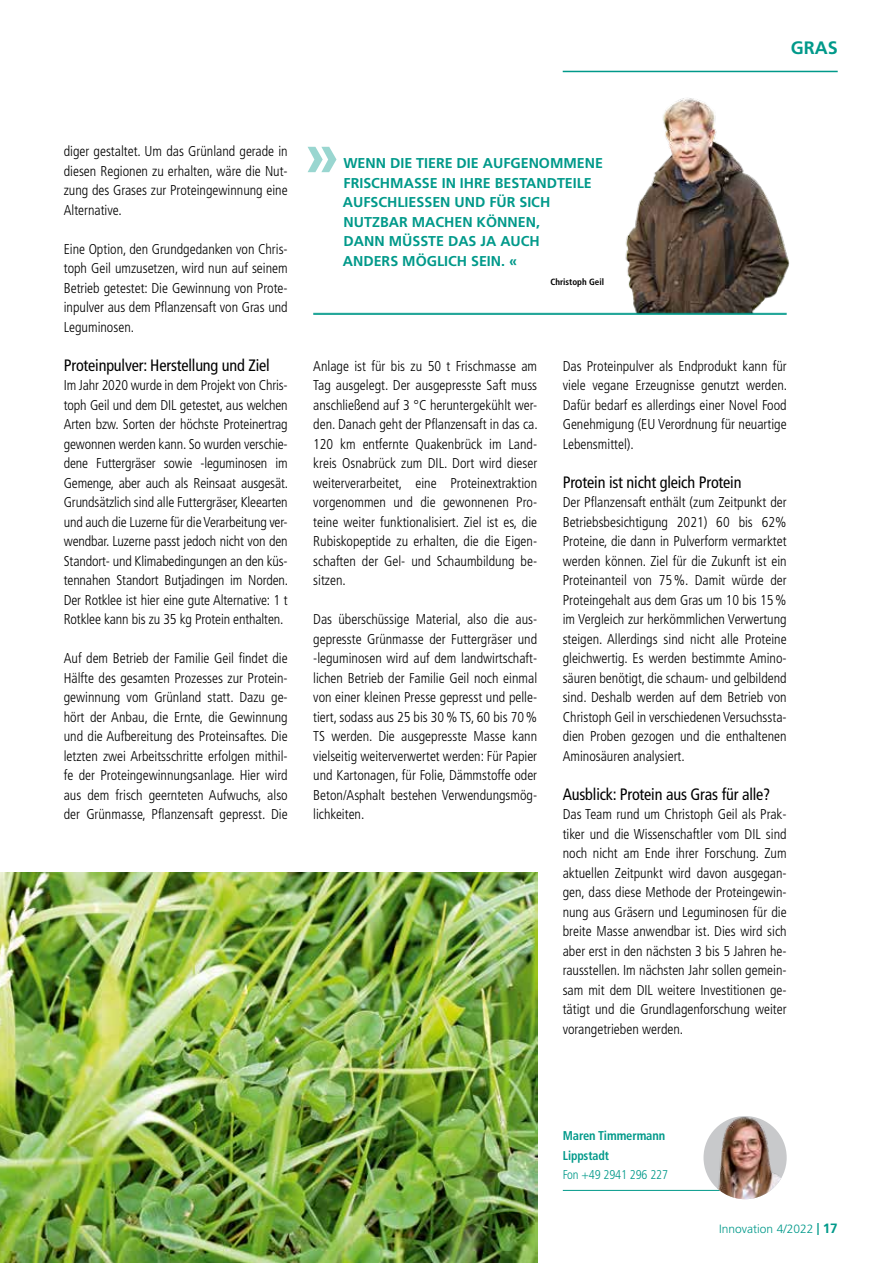
<style>
.page{position:relative;width:893px;height:1263px;background:#fff}
.page>*{position:absolute;margin:0;border:0;box-sizing:border-box;transform-origin:0 0}
.t1{font:700 61.95px "Frutiger LT";color:#99d6d0}
.t2{font:700 18px "Frutiger LT";color:#00998a}
.t3{font:condensed 16.5px "Frutiger LT";letter-spacing:-.01em;color:#000}
.t4{font:300 condensed 14.25px/19.5px "Frutiger LT";color:#000;text-align:justify}
.t5{font:700 14.25px/19.5px "Frutiger LT";color:#00998a}
.t6{font:700 condensed 12.75px/19.5px "Frutiger LT";letter-spacing:-.01em;color:#00998a}
.t7{font:300 condensed 12.75px "Frutiger LT";letter-spacing:-.01em;color:#00998a}
.t8{font:300 12px "Frutiger LT";color:#00998a}
.t9{font:700 condensed 9px "Frutiger LT";color:#000}
.s1{font-weight:700}
.s2{font-weight:700;font-size:13.5px}
</style>
<div class="page">
<img style="left:0;top:872px;width:537px;height:391px">
<hr style="left:563px;top:1190px;width:166px;height:1px;background:#00998a">
<div style="left:703px;top:1116px;width:84px;height:83px;background:#c8c9cb;border-radius:50%"></div>
<img style="left:709px;top:1116px;width:74px;height:83px">
<img style="left:321px;top:70px;width:482px;height:243px">
<hr style="left:313px;top:314px;width:474px;height:1px;background:#00998a">
<hr style="left:313px;top:313px;width:474px;height:1px;background:#00998a">
<hr style="left:563px;top:71px;width:275px;height:1px;background:#00998a">
<p class="t2" style="left:791px;top:37px;width:25px">GRAS</p>
<p class="t4" style="left:64px;top:142px;width:225px">diger gestaltet. Um das Grünland gerade in diesen Regionen zu erhalten, wäre die Nut&shy;zung des Grases zur Proteingewinnung eine Alternative.</p>
<p class="t4" style="left:64px;top:239px;width:225px">Eine Option, den Grundgedanken von Chris&shy;toph Geil umzusetzen, wird nun auf seinem Betrieb getestet: Die Gewinnung von Prote&shy;inpulver aus dem Pflanzensaft von Gras und Leguminosen.</p>
<p class="t3" style="left:64px;top:355px;width:208px">Proteinpulver: Herstellung und Ziel</p>
<p class="t4" style="left:64px;top:376px;width:226px">Im Jahr 2020 wurde in dem Projekt von Chris&shy;toph Geil und dem DIL getestet, aus welchen Arten bzw. Sorten der höchste Proteinertrag gewonnen werden kann. So wurden verschie&shy;dene Futtergräser sowie -leguminosen im Gemenge, aber auch als Reinsaat ausgesät.<br>Grundsätzlich sind alle Futtergräser, Kleearten und auch die Luzerne für die Verarbeitung ver&shy;wendbar. Luzerne passt jedoch nicht von den Standort- und Klimabedingungen an den küs&shy;tennahen Standort Butjadingen im Norden.<br>Der Rotklee ist hier eine gute Alternative: 1 t Rotklee kann bis zu 35 kg Protein enthalten.</p>
<p class="t4" style="left:64px;top:649px;width:225px">Auf dem Betrieb der Familie Geil findet die Hälfte des gesamten Prozesses zur Protein&shy;gewinnung vom Grünland statt. Dazu ge&shy;hört der Anbau, die Ernte, die Gewinnung und die Aufbereitung des Proteinsaftes. Die letzten zwei Arbeitsschritte erfolgen mithil&shy;fe der Proteingewinnungsanlage. Hier wird aus dem frisch geernteten Aufwuchs, also der Grünmasse, Pflanzensaft gepresst. Die</p>
<h1 class="t1" style="left:305px;top:118px;width:36px">»</h1>
<p class="t5" style="left:343px;top:153px;width:262px">WENN DIE TIERE DIE AUFGENOMMENE<br>FRISCHMASSE IN IHRE BESTANDTEILE<br>AUFSCHLIESSEN UND FÜR SICH<br>NUTZBAR MACHEN KÖNNEN,<br>DANN MÜSSTE DAS JA AUCH<br>ANDERS MÖGLICH SEIN. «</p>
<p class="t9" style="left:550px;top:276px;width:55px">Christoph Geil</p>
<p class="t4" style="left:313px;top:356px;width:226px">Anlage ist für bis zu 50 t Frischmasse am Tag ausgelegt. Der ausgepresste Saft muss anschließend auf 3 °C heruntergekühlt wer&shy;den. Danach geht der Pflanzensaft in das ca.<br>120 km entfernte Quakenbrück im Land&shy;kreis Osnabrück zum DIL. Dort wird dieser weiterverarbeitet, eine Proteinextraktion vorgenommen und die gewonnenen Pro&shy;teine weiter funktionalisiert. Ziel ist es, die Rubiskopeptide zu erhalten, die die Eigen&shy;schaften der Gel- und Schaumbildung be&shy;sitzen.</p>
<p class="t4" style="left:313px;top:610px;width:225px">Das überschüssige Material, also die aus&shy;gepresste Grünmasse der Futtergräser und -leguminosen wird auf dem landwirtschaft&shy;lichen Betrieb der Familie Geil noch einmal von einer kleinen Presse gepresst und pelle&shy;tiert, sodass aus 25 bis 30% TS, 60 bis 70% TS werden. Die ausgepresste Masse kann vielseitig weiterverwertet werden: Für Papier und Kartonagen, für Folie, Dämmstoffe oder Beton/Asphalt bestehen Verwendungsmög&shy;lichkeiten.</p>
<p class="t4" style="left:563px;top:356px;width:226px">Das Proteinpulver als Endprodukt kann für viele vegane Erzeugnisse genutzt werden.<br>Dafür bedarf es allerdings einer Novel Food Genehmigung (EU Verordnung für neuartige Lebensmittel).</p>
<p class="t3" style="left:563px;top:472px;width:180px">Protein ist nicht gleich Protein</p>
<p class="t4" style="left:563px;top:493px;width:225px">Der Pflanzensaft enthält (zum Zeitpunkt der Betriebsbesichtigung 2021) 60 bis 62% Proteine, die dann in Pulverform vermarktet werden können. Ziel für die Zukunft ist ein Proteinanteil von 75%. Damit würde der Proteingehalt aus dem Gras um 10 bis 15% im Vergleich zur herkömmlichen Verwertung steigen. Allerdings sind nicht alle Proteine gleichwertig. Es werden bestimmte Amino&shy;säuren benötigt, die schaum- und gelbildend sind. Deshalb werden auf dem Betrieb von Christoph Geil in verschiedenen Versuchssta&shy;dien Proben gezogen und die enthaltenen Aminosäuren analysiert.</p>
<p class="t3" style="left:563px;top:784px;width:209px">Ausblick: Protein aus Gras für alle?</p>
<p class="t4" style="left:563px;top:805px;width:225px">Das Team rund um Christoph Geil als Prak&shy;tiker und die Wissenschaftler vom DIL sind noch nicht am Ende ihrer Forschung. Zum aktuellen Zeitpunkt wird davon ausgegan&shy;gen, dass diese Methode der Proteingewin&shy;nung aus Gräsern und Leguminosen für die breite Masse anwendbar ist. Dies wird sich aber erst in den nächsten 3 bis 5 Jahren he&shy;rausstellen. Im nächsten Jahr sollen gemein&shy;sam mit dem DIL weitere Investitionen ge&shy;tätigt und die Grundlagenforschung weiter vorangetrieben werden.</p>
<p class="t6" style="left:563px;top:1126px;width:104px">Maren Timmermann<br>Lippstadt</p>
<p class="t7" style="left:563px;top:1168px;width:107px">Fon +49 2941 296 227</p>
<p class="t8" style="left:719px;top:1222px;width:120px">Innovation 4/2022 <span class="s1">|</span> <span class="s2">17</span></p>
</div>
